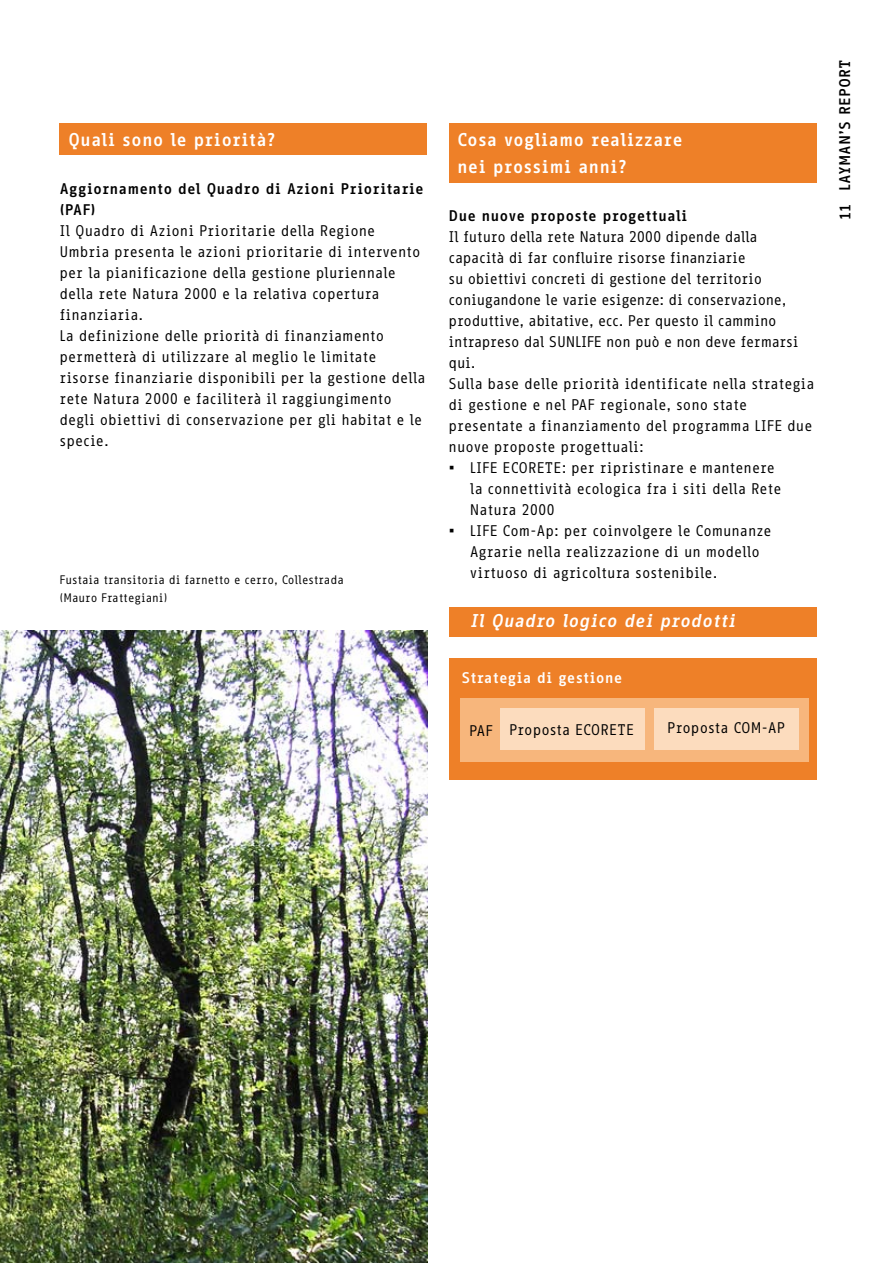
<style>
.page{position:relative;width:893px;height:1263px;background:#fff}
.page>*{position:absolute;margin:0;border:0;box-sizing:border-box;transform-origin:0 0}
.t1{font:700 18px/27px "Info Office";color:#fff}
.t2{font:italic 700 18px "Info Office";color:#fff}
.t3{font:15px/21px "Info Office";letter-spacing:-.01em;color:#000}
.t4{font:700 15px/21px "Info Office";color:#000}
.t5{font:700 15px "Info Office";letter-spacing:-.005em;color:#fff}
.t6{font:12px/18px "Info Office";letter-spacing:-.01em;color:#000}
</style>
<div class="page">
<div style="left:449px;top:607px;width:367px;height:30px;background:#ee8028"></div>
<div style="left:60px;top:123px;width:367px;height:32px;background:#ee8028"></div>
<div style="left:449px;top:123px;width:367px;height:60px;background:#ee8028"></div>
<div style="left:449px;top:659px;width:367px;height:121px;background:#ee8028"></div>
<div style="left:461px;top:698px;width:348px;height:64px;background:#f7b67c"></div>
<div style="left:500px;top:708px;width:145px;height:42px;background:#fcdcbe"></div>
<div style="left:654px;top:708px;width:145px;height:42px;background:#fcdcbe"></div>
<img style="left:0;top:630px;width:427px;height:633px">
<p class="t1" style="left:68px;top:126px;width:209px">Quali sono le priorità?</p>
<p class="t4" style="left:60px;top:178px;width:366px">Aggiornamento del Quadro di Azioni Prioritarie (PAF)</p>
<p class="t3" style="left:60px;top:220px;width:368px">Il Quadro di Azioni Prioritarie della Regione Umbria presenta le azioni prioritarie di intervento per la pianificazione della gestione pluriennale della rete Natura 2000 e la relativa copertura finanziaria.<br>La definizione delle priorità di finanziamento permetterà di utilizzare al meglio le limitate risorse finanziarie disponibili per la gestione della rete Natura 2000 e faciliterà il raggiungimento degli obiettivi di conservazione per gli habitat e le specie.</p>
<p class="t6" style="left:60px;top:571px;width:286px">Fustaia transitoria di farnetto e cerro, Collestrada (Mauro Frattegiani)</p>
<p class="t1" style="left:457px;top:126px;width:227px">Cosa vogliamo realizzare nei prossimi anni?</p>
<p class="t4" style="left:449px;top:205px;width:241px">Due nuove proposte progettuali</p>
<p class="t3" style="left:449px;top:226px;width:367px">Il futuro della rete Natura 2000 dipende dalla capacità di far confluire risorse finanziarie<br>su obiettivi concreti di gestione del territorio coniugandone le varie esigenze: di conservazione, produttive, abitative, ecc. Per questo il cammino intrapreso dal SUNLIFE non può e non deve fermarsi qui.<br>Sulla base delle priorità identificate nella strategia di gestione e nel PAF regionale, sono state presentate a finanziamento del programma LIFE due nuove proposte progettuali:</p>
<p class="t3" style="left:470px;top:457px;width:313px;text-indent:-21px">• LIFE ECORETE: per ripristinare e mantenere la connettività ecologica fra i siti della Rete<br>Natura 2000</p>
<p class="t3" style="left:470px;top:520px;width:303px;text-indent:-21px">• LIFE Com-Ap: per coinvolgere le Comunanze<br>Agrarie nella realizzazione di un modello virtuoso di agricoltura sostenibile.</p>
<p class="t2" style="left:470px;top:610px;width:267px">Il Quadro logico dei prodotti</p>
<p class="t5" style="left:461px;top:669px;width:163px">Strategia di gestione</p>
<p class="t3" style="left:469px;top:719px;width:167px">PAF Proposta ECORETE</p>
<p class="t3" style="left:667px;top:717px;width:120px">Proposta COM-AP</p>
<p class="t4" style="left:834px;top:191px;width:130px;rotate:-90deg">Layman’s Report</p>
<p class="t4" style="left:834px;top:220px;width:18px;rotate:-90deg">11</p>
</div>
